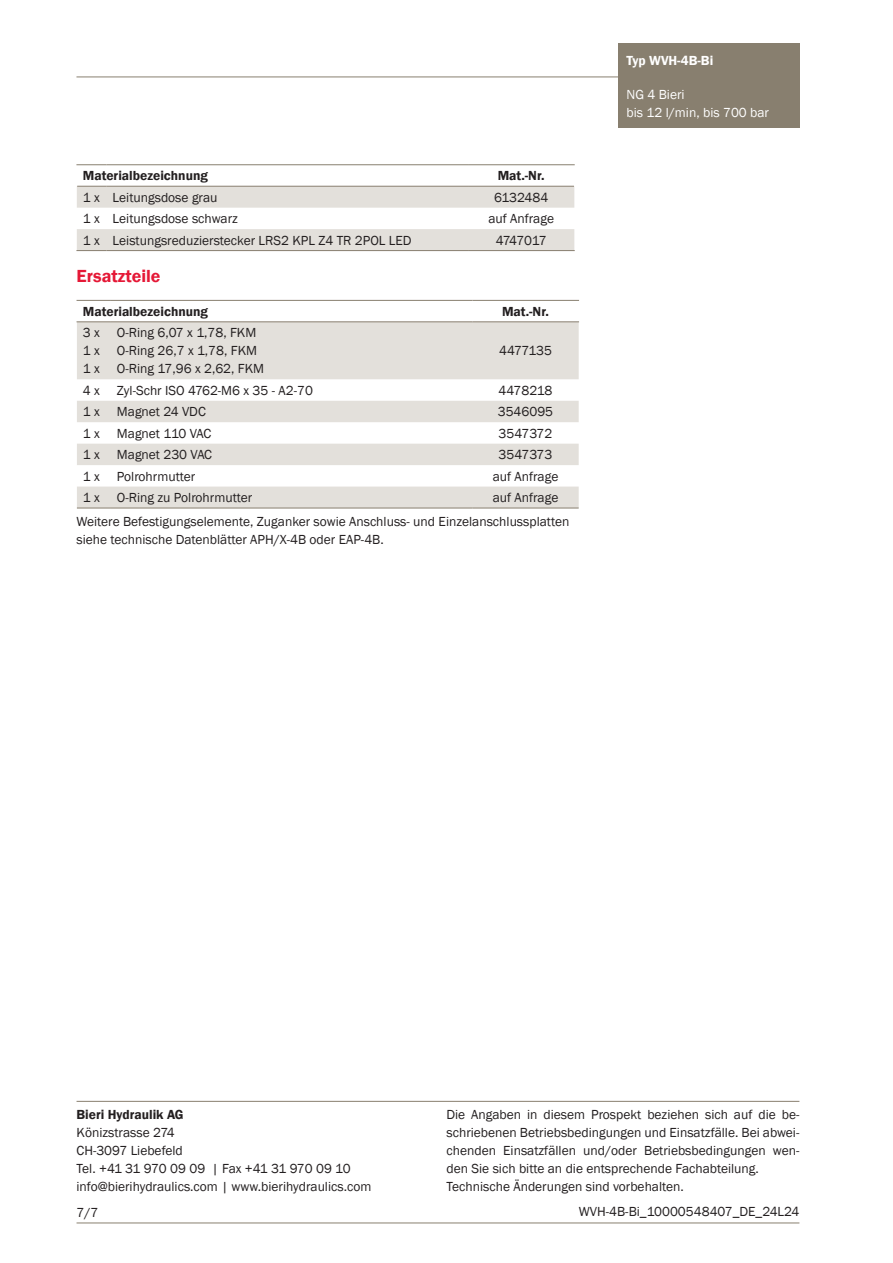
<style>
.page{position:relative;width:893px;height:1263px;background:#fff}
.page>*{position:absolute;margin:0;border:0;box-sizing:border-box;transform-origin:0 0}
._04_Titel_rot{font:600 18px "Franklin Gothic";color:#e51836}
._07_Grundtext{font:13.5px/18px "Franklin Gothic";color:#231f20}
._07_2_Grundtext_Tabellen_S__3_zentriert{font:13.5px "Franklin Gothic";color:#231f20}
._10_Titel_Tabelle{font:600 13.5px "Franklin Gothic";color:#231f20}
._07_2_Grundtext_Tabellen{font:13.5px "Franklin Gothic";color:#231f20}
._11_Titel_Tabelle_Titelseite{font:13.5px "Franklin Gothic";color:#231f20}
.t1{font:13.5px/18px "Franklin Gothic";color:#fff}
.t2{font:600 13.5px "Franklin Gothic";color:#fff}
._07_2_Grundtext_Tabellen_S__3_zentriert-2{font:13.5px "Franklin Gothic";letter-spacing:-.065em;color:#231f20}
._07_2_Grundtext_Tabellen_S__3_zentriert-3{font:13.5px "Franklin Gothic";letter-spacing:-.02em;color:#231f20}
</style>
<div class="page">
<div style="left:618px;top:43px;width:181px;height:33px;background:#887f6f"></div>
<div style="left:618px;top:76px;width:181px;height:52px;background:#887f6f"></div>
<hr style="left:76px;top:77px;width:542px;height:1px;background:#887f6f">
<hr style="left:77px;top:1101px;width:722px;height:1px;background:#887f6f">
<hr style="left:77px;top:1222px;width:722px;height:1px;background:#887f6f">
<svg style="left:77px;top:187px;width:497px;height:63px"></svg>
<hr style="left:76px;top:250px;width:31px;height:1px;background:#887f6f">
<hr style="left:107px;top:250px;width:361px;height:1px;background:#887f6f">
<hr style="left:468px;top:250px;width:107px;height:1px;background:#887f6f">
<hr style="left:468px;top:164px;width:107px;height:1px;background:#887f6f">
<hr style="left:468px;top:186px;width:106px;height:1px;background:#887f6f">
<hr style="left:76px;top:164px;width:31px;height:1px;background:#887f6f">
<hr style="left:107px;top:164px;width:361px;height:1px;background:#887f6f">
<hr style="left:77px;top:186px;width:30px;height:1px;background:#887f6f">
<hr style="left:107px;top:186px;width:361px;height:1px;background:#887f6f">
<svg style="left:77px;top:322px;width:502px;height:186px;fill:#e3e0db"></svg>
<hr style="left:77px;top:508px;width:34px;height:1px;background:#887f6f">
<hr style="left:111px;top:508px;width:361px;height:1px;background:#887f6f">
<hr style="left:472px;top:508px;width:107px;height:1px;background:#887f6f">
<hr style="left:77px;top:300px;width:34px;height:1px;background:#887f6f">
<hr style="left:111px;top:300px;width:361px;height:1px;background:#887f6f">
<hr style="left:472px;top:300px;width:107px;height:1px;background:#887f6f">
<hr style="left:77px;top:321px;width:34px;height:1px;background:#887f6f">
<hr style="left:111px;top:321px;width:361px;height:1px;background:#887f6f">
<hr style="left:472px;top:321px;width:107px;height:1px;background:#887f6f">
<p class="t2" style="left:627px;top:52px;width:88px">Typ WVH-4B-Bi</p>
<p class="_10_Titel_Tabelle" style="left:83px;top:167px;width:127px">Materialbezeichnung</p>
<p class="_10_Titel_Tabelle" style="left:498px;top:167px;width:49px">Mat.-Nr.</p>
<p class="_07_2_Grundtext_Tabellen_S__3_zentriert" style="left:83px;top:189px;width:19px">1 x</p>
<p class="_07_2_Grundtext_Tabellen_S__3_zentriert" style="left:113px;top:189px;width:106px">Leitungsdose grau</p>
<p class="_07_2_Grundtext_Tabellen_S__3_zentriert" style="left:494px;top:189px;width:56px">6132484</p>
<p class="_07_2_Grundtext_Tabellen_S__3_zentriert" style="left:83px;top:210px;width:19px">1 x</p>
<p class="_07_2_Grundtext_Tabellen_S__3_zentriert" style="left:113px;top:210px;width:127px">Leitungsdose schwarz</p>
<p class="_07_2_Grundtext_Tabellen_S__3_zentriert" style="left:488px;top:210px;width:67px">auf Anfrage</p>
<p class="_07_2_Grundtext_Tabellen_S__3_zentriert" style="left:83px;top:232px;width:19px">1 x</p>
<p class="_07_2_Grundtext_Tabellen" style="left:113px;top:232px;width:301px">Leistungsreduzierstecker LRS2 KPL Z4 TR 2POL LED</p>
<p class="_07_2_Grundtext_Tabellen_S__3_zentriert-2" style="left:496px;top:232px;width:52px">4747017</p>
<p class="_04_Titel_rot" style="left:77px;top:265px;width:86px">Ersatzteile</p>
<p class="_10_Titel_Tabelle" style="left:83px;top:303px;width:127px">Materialbezeichnung</p>
<p class="_10_Titel_Tabelle" style="left:502px;top:303px;width:49px">Mat.-Nr.</p>
<p class="_07_2_Grundtext_Tabellen_S__3_zentriert" style="left:83px;top:324px;width:19px">3 x</p>
<p class="_07_2_Grundtext_Tabellen_S__3_zentriert" style="left:83px;top:342px;width:19px">1 x</p>
<p class="_07_2_Grundtext_Tabellen_S__3_zentriert" style="left:83px;top:360px;width:19px">1 x</p>
<p class="_07_2_Grundtext_Tabellen_S__3_zentriert" style="left:117px;top:324px;width:141px">O-Ring 6,07 x 1,78, FKM</p>
<p class="_07_2_Grundtext_Tabellen_S__3_zentriert" style="left:117px;top:342px;width:142px">O-Ring 26,7 x 1,78, FKM</p>
<p class="_07_2_Grundtext_Tabellen_S__3_zentriert" style="left:117px;top:360px;width:149px">O-Ring 17,96 x 2,62, FKM</p>
<p class="_07_2_Grundtext_Tabellen_S__3_zentriert-3" style="left:499px;top:342px;width:55px">4477135</p>
<p class="_07_2_Grundtext_Tabellen_S__3_zentriert" style="left:83px;top:382px;width:19px">4 x</p>
<p class="_07_2_Grundtext_Tabellen_S__3_zentriert" style="left:117px;top:382px;width:197px">Zyl-Schr ISO 4762-M6 x 35 - A2-70</p>
<p class="_07_2_Grundtext_Tabellen_S__3_zentriert" style="left:498px;top:382px;width:56px">4478218</p>
<p class="_07_2_Grundtext_Tabellen_S__3_zentriert" style="left:83px;top:403px;width:19px">1 x</p>
<p class="_07_2_Grundtext_Tabellen_S__3_zentriert" style="left:117px;top:403px;width:90px">Magnet 24 VDC</p>
<p class="_07_2_Grundtext_Tabellen_S__3_zentriert" style="left:498px;top:403px;width:57px">3546095</p>
<p class="_07_2_Grundtext_Tabellen_S__3_zentriert" style="left:83px;top:425px;width:19px">1 x</p>
<p class="_07_2_Grundtext_Tabellen_S__3_zentriert" style="left:117px;top:425px;width:96px">Magnet 110 VAC</p>
<p class="_07_2_Grundtext_Tabellen_S__3_zentriert" style="left:499px;top:425px;width:55px">3547372</p>
<p class="_07_2_Grundtext_Tabellen_S__3_zentriert" style="left:83px;top:446px;width:19px">1 x</p>
<p class="_07_2_Grundtext_Tabellen_S__3_zentriert" style="left:117px;top:446px;width:97px">Magnet 230 VAC</p>
<p class="_07_2_Grundtext_Tabellen_S__3_zentriert" style="left:499px;top:446px;width:55px">3547373</p>
<p class="_07_2_Grundtext_Tabellen_S__3_zentriert" style="left:83px;top:468px;width:19px">1 x</p>
<p class="_07_2_Grundtext_Tabellen_S__3_zentriert" style="left:117px;top:468px;width:80px">Polrohrmutter</p>
<p class="_07_2_Grundtext_Tabellen_S__3_zentriert" style="left:493px;top:468px;width:67px">auf Anfrage</p>
<p class="_07_2_Grundtext_Tabellen_S__3_zentriert" style="left:83px;top:489px;width:19px">1 x</p>
<p class="_07_2_Grundtext_Tabellen_S__3_zentriert" style="left:117px;top:489px;width:137px">O-Ring zu Polrohrmutter</p>
<p class="_07_2_Grundtext_Tabellen_S__3_zentriert" style="left:493px;top:489px;width:67px">auf Anfrage</p>
<p class="_07_Grundtext" style="left:76px;top:513px;width:494px">Weitere Befestigungselemente, Zuganker sowie Anschluss- und Einzelanschlussplatten</p>
<p class="_07_Grundtext" style="left:76px;top:531px;width:309px">siehe technische Datenblätter APH/X-4B oder EAP-4B.</p>
<p class="t1" style="left:627px;top:86px;width:144px">NG 4 Bieri<br>bis 12 l/min, bis 700 bar</p>
<p class="_10_Titel_Tabelle" style="left:77px;top:1106px;width:109px">Bieri Hydraulik AG</p>
<p class="_07_Grundtext" style="left:77px;top:1123px;width:296px">Könizstrasse 274<br>CH-3097 Liebefeld<br>Tel. +41 31 970 09 09 | Fax +41 31 970 09 10 info@bierihydraulics.com | www.bierihydraulics.com</p>
<p class="_07_Grundtext" style="left:77px;top:1204px;width:23px">7/7</p>
<p class="_07_Grundtext" style="left:446px;top:1106px;width:354px">Die Angaben in diesem Prospekt beziehen sich auf die be&shy;schriebenen Betriebsbedingungen und Einsatzfälle. Bei abwei&shy;chenden Einsatzfällen und/oder Betriebsbedingungen wen&shy;den Sie sich bitte an die entsprechende Fachabteilung.<br>Technische Änderungen sind vorbehalten.</p>
<p class="_11_Titel_Tabelle_Titelseite" style="left:579px;top:1203px;width:222px">WVH-4B-Bi_10000548407_DE_24L24</p>
</div>
